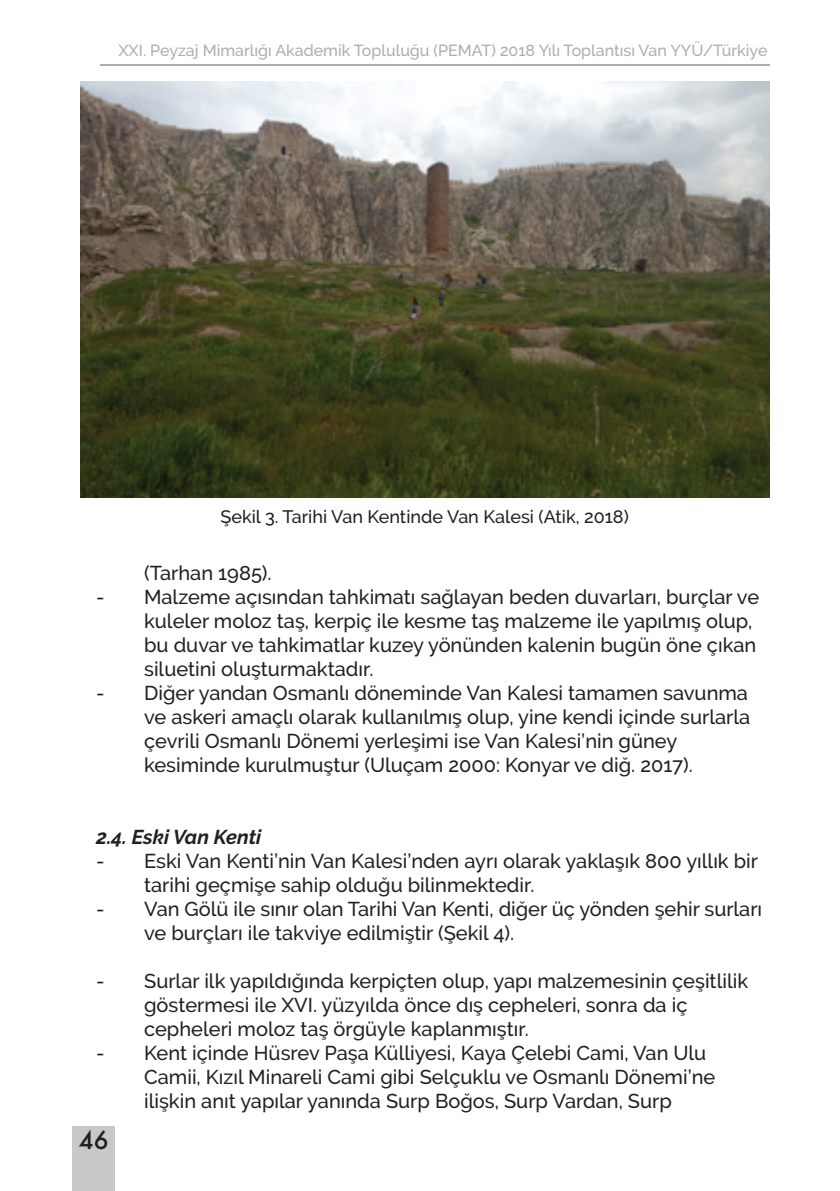
<style>
.page{position:relative;width:840px;height:1191px;background:#fff}
.page>*{position:absolute;margin:0;border:0;box-sizing:border-box;transform-origin:0 0}
.t1{font:500 24px "Futura";color:#231f20}
.t2{font:500 20px/24px "Raleway";color:#231f20}
.t3{font:italic 700 20px "Raleway";color:#231f20}
.t4{font:500 18px "Raleway";color:#231f20}
.t5{font:500 16px "Raleway";color:#acadb1}
</style>
<div class="page">
<hr style="left:100px;top:64px;width:669px;height:1px;background:#acadb1">
<div style="left:72px;top:1126px;width:42px;height:64px;background:#c7c8ca"></div>
<img style="left:81px;top:81px;width:688px;height:416px">
<p class="t5" style="left:118px;top:42px;width:650px">XXI. Peyzaj Mimarlığı Akademik Topluluğu (PEMAT) 2018 Yılı Toplantısı Van YYÜ/Türkiye</p>
<p class="t4" style="left:220px;top:506px;width:409px">Şekil 3. Tarihi Van Kentinde Van Kalesi (Atik, 2018)</p>
<p class="t2" style="left:144px;top:561px;width:129px">(Tarhan 1985).</p>
<p class="t2" style="left:144px;top:585px;width:616px;text-indent:-48px">- Malzeme açısından tahkimatı sağlayan beden duvarları, burçlar ve kuleler moloz taş, kerpiç ile kesme taş malzeme ile yapılmış olup, bu duvar ve tahkimatlar kuzey yönünden kalenin bugün öne çıkan siluetini oluşturmaktadır.</p>
<p class="t2" style="left:144px;top:681px;width:607px;text-indent:-48px">- Diğer yandan Osmanlı döneminde Van Kalesi tamamen savunma ve askeri amaçlı olarak kullanılmış olup, yine kendi içinde surlarla çevrili Osmanlı Dönemi yerleşimi ise Van Kalesi’nin güney kesiminde kurulmuştur (Uluçam 2000: Konyar ve diğ. 2017).</p>
<p class="t3" style="left:96px;top:825px;width:166px">2.4. Eski Van Kenti</p>
<p class="t2" style="left:144px;top:849px;width:615px;text-indent:-48px">- Eski Van Kenti’nin Van Kalesi’nden ayrı olarak yaklaşık 800 yıllık bir tarihi geçmişe sahip olduğu bilinmektedir.</p>
<p class="t2" style="left:144px;top:897px;width:619px;text-indent:-48px">- Van Gölü ile sınır olan Tarihi Van Kenti, diğer üç yönden şehir surları ve burçları ile takviye edilmiştir (Şekil 4).</p>
<p class="t2" style="left:144px;top:969px;width:605px;text-indent:-48px">- Surlar ilk yapıldığında kerpiçten olup, yapı malzemesinin çeşitlilik göstermesi ile XVI. yüzyılda önce dış cepheleri, sonra da iç cepheleri moloz taş örgüyle kaplanmıştır.</p>
<p class="t2" style="left:144px;top:1041px;width:572px;text-indent:-48px">- Kent içinde Hüsrev Paşa Külliyesi, Kaya Çelebi Cami, Van Ulu<br>Camii, Kızıl Minareli Cami gibi Selçuklu ve Osmanlı Dönemi’ne ilişkin anıt yapılar yanında Surp Boğos, Surp Vardan, Surp</p>
<p class="t1" style="left:79px;top:1123px;width:31px">46</p>
</div>
